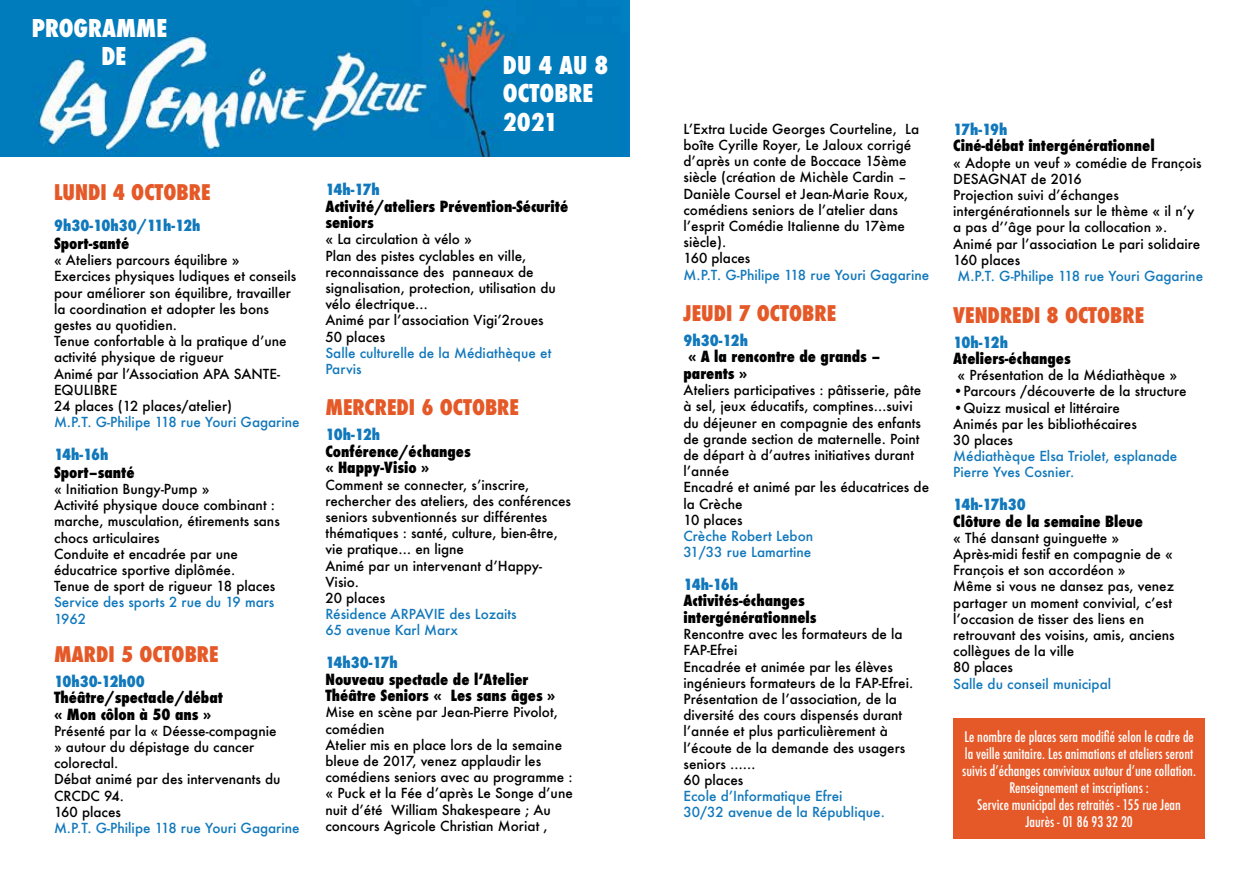
<style>
.page{position:relative;width:1259px;height:893px;background:#fff}
.page>*{position:absolute;margin:0;border:0;box-sizing:border-box;transform-origin:0 0}
.t1{font:800 condensed 23.85px/28.7px "Futura";color:#fff}
.t2{font:800 condensed 21px "Futura";color:#e55928}
.t3{font:800 condensed 15px/16.5px "Futura";color:#000}
.t4{font:800 condensed 15px "Futura";color:#1178bb}
.t5{font:500 condensed 14.25px/17.1px "Futura";color:#fff;text-align:center}
.t6{font:500 13.5px/16.2px "Futura";color:#000}
.t7{font:500 13.5px/16.2px "Futura";color:#1178bb}
</style>
<div class="page">
<img style="left:0;top:0;width:629px;height:157px">
<div style="left:953px;top:719px;width:252px;height:120px;background:#e55928"></div>
<h1 class="t1" style="left:101px;top:14px;width:67px;text-indent:-70px">PROGRAMME<br>DE</h1>
<h2 class="t2" style="left:54px;top:178px;width:158px">LUNDI 4 OCTOBRE</h2>
<p class="t4" style="left:54px;top:215px;width:148px">9h30-10h30/11h-12h</p>
<p class="t3" style="left:54px;top:235px;width:77px">Sport-santé</p>
<p class="t6" style="left:54px;top:252px;width:244px">« Ateliers parcours équilibre »<br>Exercices physiques ludiques et conseils pour améliorer son équilibre, travailler la coordination et adopter les bons gestes au quotidien.<br>Tenue confortable à la pratique d’une activité physique de rigueur<br>Animé par l’Association APA SANTE-<br>EQULIBRE<br>24 places (12 places/atelier)</p>
<p class="t7" style="left:54px;top:414px;width:247px">M.P.T. G-Philipe 118 rue Youri Gagarine</p>
<p class="t4" style="left:54px;top:444px;width:56px">14h-16h</p>
<p class="t3" style="left:54px;top:464px;width:82px">Sport–santé</p>
<p class="t6" style="left:54px;top:481px;width:227px">« Initiation Bungy-Pump »<br>Activité physique douce combinant : marche, musculation, étirements sans chocs articulaires<br>Conduite et encadrée par une éducatrice sportive diplômée.<br>Tenue de sport de rigueur 18 places</p>
<p class="t7" style="left:54px;top:594px;width:222px">Service des sports 2 rue du 19 mars<br>1962</p>
<h2 class="t2" style="left:54px;top:639px;width:166px">MARDI 5 OCTOBRE</h2>
<p class="t4" style="left:54px;top:671px;width:92px">10h30-12h00</p>
<p class="t3" style="left:54px;top:689px;width:170px">Théâtre/spectacle/débat « Mon côlon à 50 ans »</p>
<p class="t6" style="left:54px;top:722px;width:228px">Présenté par la « Déesse-compagnie » autour du dépistage du cancer colorectal.<br>Débat animé par des intervenants du<br>CRCDC 94.<br>160 places</p>
<p class="t7" style="left:54px;top:820px;width:247px">M.P.T. G-Philipe 118 rue Youri Gagarine</p>
<h1 class="t1" style="left:503px;top:51px;width:107px">DU 4 AU 8<br>OCTOBRE<br>2021</h1>
<p class="t4" style="left:325px;top:179px;width:56px">14h-17h</p>
<p class="t3" style="left:325px;top:198px;width:244px">Activité/ateliers Prévention-Sécurité seniors</p>
<p class="t6" style="left:325px;top:231px;width:232px">« La circulation à vélo »<br>Plan des pistes cyclables en ville, reconnaissance des panneaux de signalisation, protection, utilisation du vélo électrique…<br>Animé par l’association Vigi’2roues<br>50 places</p>
<p class="t7" style="left:325px;top:345px;width:228px">Salle culturelle de la Médiathèque et<br>Parvis</p>
<h2 class="t2" style="left:325px;top:393px;width:195px">MERCREDI 6 OCTOBRE</h2>
<p class="t4" style="left:325px;top:425px;width:56px">10h-12h</p>
<p class="t3" style="left:325px;top:443px;width:147px">Conférence/échanges « Happy-Visio »</p>
<p class="t6" style="left:325px;top:476px;width:247px">Comment se connecter, s’inscrire, rechercher des ateliers, des conférences seniors subventionnés sur différentes thématiques : santé, culture, bien-être, vie pratique… en ligne<br>Animé par un intervenant d’Happy-<br>Visio.<br>20 places</p>
<p class="t7" style="left:325px;top:606px;width:193px">Résidence ARPAVIE des Lozaits<br>65 avenue Karl Marx</p>
<p class="t4" style="left:325px;top:652px;width:74px">14h30-17h</p>
<p class="t3" style="left:325px;top:671px;width:232px">Nouveau spectacle de l’Atelier<br>Théâtre Seniors « Les sans âges »</p>
<p class="t6" style="left:325px;top:704px;width:249px">Mise en scène par Jean-Pierre Pivolot, comédien<br>Atelier mis en place lors de la semaine bleue de 2017, venez applaudir les comédiens seniors avec au programme : « Puck et la Fée d’après Le Songe d’une nuit d’été William Shakespeare ; Au concours Agricole Christian Moriat ,</p>
<p class="t6" style="left:683px;top:120px;width:237px">L’Extra Lucide Georges Courteline, La boîte Cyrille Royer, Le Jaloux corrigé d’après un conte de Boccace 15ème siècle (création de Michèle Cardin –<br>Danièle Coursel et Jean-Marie Roux, comédiens seniors de l’atelier dans l’esprit Comédie Italienne du 17ème siècle).<br>160 places</p>
<p class="t7" style="left:683px;top:266px;width:247px">M.P.T. G-Philipe 118 rue Youri Gagarine</p>
<h2 class="t2" style="left:683px;top:299px;width:154px">JEUDI 7 OCTOBRE</h2>
<p class="t4" style="left:683px;top:330px;width:66px">9h30-12h</p>
<p class="t3" style="left:683px;top:349px;width:198px;text-indent:5px">« A la rencontre de grands – parents »</p>
<p class="t6" style="left:683px;top:382px;width:247px">Ateliers participatives : pâtisserie, pâte à sel, jeux éducatifs, comptines…suivi du déjeuner en compagnie des enfants de grande section de maternelle. Point de départ à d’autres initiatives durant l’année<br>Encadré et animé par les éducatrices de la Crèche<br>10 places</p>
<p class="t7" style="left:683px;top:528px;width:131px">Crèche Robert Lebon<br>31/33 rue Lamartine</p>
<p class="t4" style="left:683px;top:574px;width:56px">14h-16h</p>
<p class="t3" style="left:683px;top:593px;width:134px">Activités-échanges intergénérationnels</p>
<p class="t6" style="left:683px;top:626px;width:231px">Rencontre avec les formateurs de la<br>FAP-Efrei<br>Encadrée et animée par les élèves ingénieurs formateurs de la FAP-Efrei.<br>Présentation de l’association, de la diversité des cours dispensés durant l’année et plus particulièrement à l’écoute de la demande des usagers seniors ……<br>60 places</p>
<p class="t7" style="left:683px;top:788px;width:203px">Ecole d’Informatique Efrei<br>30/32 avenue de la République.</p>
<p class="t4" style="left:953px;top:119px;width:56px">17h-19h</p>
<p class="t3" style="left:953px;top:138px;width:203px">Ciné-débat intergénérationnel</p>
<p class="t6" style="left:953px;top:154px;width:250px">« Adopte un veuf » comédie de François<br>DESAGNAT de 2016<br>Projection suivi d’échanges intergénérationnels sur le thème « il n’y a pas d’’âge pour la collocation ».<br>Animé par l’association Le pari solidaire<br>160 places</p>
<p class="t7" style="left:957px;top:268px;width:247px">M.P.T. G-Philipe 118 rue Youri Gagarine</p>
<h2 class="t2" style="left:953px;top:300px;width:192px">VENDREDI 8 OCTOBRE</h2>
<p class="t4" style="left:953px;top:332px;width:56px">10h-12h</p>
<p class="t3" style="left:953px;top:350px;width:119px">Ateliers-échanges</p>
<p class="t6" style="left:957px;top:367px;width:221px">« Présentation de la Médiathèque »</p>
<p class="t6" style="left:953px;top:383px;width:235px">•Parcours /découverte de la structure</p>
<p class="t6" style="left:953px;top:399px;width:185px">•Quizz musical et littéraire<br>Animés par les bibliothécaires<br>30 places</p>
<p class="t7" style="left:953px;top:448px;width:226px">Médiathèque Elsa Triolet, esplanade<br>Pierre Yves Cosnier.</p>
<p class="t4" style="left:953px;top:494px;width:74px">14h-17h30</p>
<p class="t3" style="left:953px;top:513px;width:191px">Clôture de la semaine Bleue</p>
<p class="t6" style="left:953px;top:529px;width:223px">« Thé dansant guinguette »<br>Après-midi festif en compagnie de «<br>François et son accordéon »<br>Même si vous ne dansez pas, venez partager un moment convivial, c’est l’occasion de tisser des liens en retrouvant des voisins, amis, anciens collègues de la ville<br>80 places</p>
<p class="t7" style="left:953px;top:675px;width:159px">Salle du conseil municipal</p>
<p class="t5" style="left:962px;top:728px;width:235px">Le nombre de places sera modifié selon le cadre de la veille sanitaire. Les animations et ateliers seront suivis d’échanges conviviaux autour d’une collation.<br>Renseignement et inscriptions :<br>Service municipal des retraités - 155 rue Jean Jaurès - 01 86 93 32 20</p>
</div>
